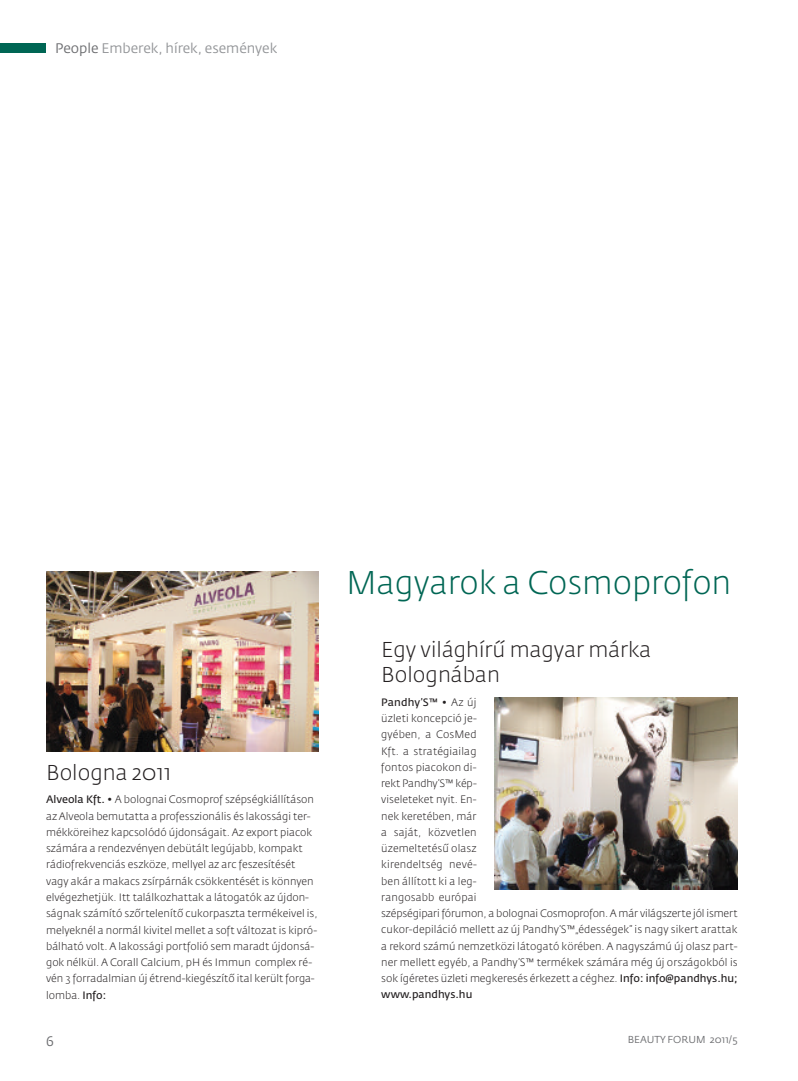
<style>
.page{position:relative;width:798px;height:1081px;background:#fff}
.page>*{position:absolute;margin:0;border:0;box-sizing:border-box;transform-origin:0 0}
.t1{font:300 32.5px "Fedra Sans Pro";color:#006654}
.t2{font:300 21.25px/25px "Fedra Sans Pro";color:#231f20}
.t3{font:13.75px "Fedra Sans Pro";color:#939598}
.t4{font:13.75px "Fedra Sans Pro";color:#6c6d70}
.t5{font:300 10.62px/16.2px "Fedra Sans Pro";color:#231f20}
.t6{font:10px "Fedra Sans Pro";color:#6c6d70}
.s1{color:#6c6d70}
.s2{font-weight:600}
</style>
<div class="page">
<div style="left:0;top:43px;width:46px;height:10px;background:#006654"></div>
<img style="left:46px;top:571px;width:272px;height:180px">
<img style="left:494px;top:697px;width:243px;height:192px">
<p class="t3" style="left:55px;top:44px;width:223px"><span class="s1">People</span> Emberek, hírek, események</p>
<h2 class="t2" style="left:46px;top:762px;width:126px">Bologna 2011</h2>
<p class="t5" style="left:46px;top:793px;width:273px"><span class="s2">Alveola Kft. •</span> A bolognai Cosmoprof szépségkiállításon az Alveola bemutatta a professzionális és lakossági ter&shy;mékköreihez kapcsolódó újdonságait. Az export piacok számára a rendezvényen debütált legújabb, kompakt rádiofrekvenciás eszköze, mellyel az arc feszesítését vagy akár a makacs zsírpárnák csökkentését is könnyen elvégezhetjük. Itt találkozhattak a látogatók az újdon&shy;ságnak számító szőrtelenítő cukorpaszta termékeivel is, melyeknél a normál kivitel mellet a soft változat is kipró&shy;bálható volt. A lakossági portfolió sem maradt újdonsá&shy;gok nélkül. A Corall Calcium, pH és Immun complex ré&shy;vén 3 forradalmian új étrend-kiegészítő ital került forga&shy;lomba. <span class="s2">Info:</span></p>
<h1 class="t1" style="left:346px;top:571px;width:386px">Magyarok a Cosmoprofon</h1>
<h2 class="t2" style="left:381px;top:640px;width:271px">Egy világhírű magyar márka<br>Bolognában</h2>
<p class="t5" style="left:381px;top:695px;width:358px"><span class="s2">Pandhy’S™ •</span> Az új<br>üzleti koncepció je-<br>gyében, a CosMed<br>Kft. a stratégiailag<br>fontos piacokon di-<br>rekt Pandhy’S™ kép-<br>viseleteket nyit. En-<br>nek keretében, már<br>a saját, közvetlen<br>üzemeltetésű olasz<br>kirendeltség nevé-<br>ben állított ki a leg-<br>rangosabb európai<br>szépségipari fórumon, a bolognai Cosmoprofon.A már világszerte jól ismert cukor-depiláció mellett az új Pandhy’S™„édességek” is nagy sikert arattak a rekord számú nemzetközi látogató körében. A nagyszámú új olasz part&shy;ner mellett egyéb, a Pandhy’S™ termékek számára még új országokból is sok ígéretes üzleti megkeresés érkezett a céghez. <span class="s2">Info: info@pandhys.hu; www.pandhys.hu</span></p>
<p class="t4" style="left:46px;top:1036px;width:9px">6</p>
<p class="t6" style="left:627px;top:1035px;width:111px">BEAUTY FORUM 2011/5</p>
</div>
